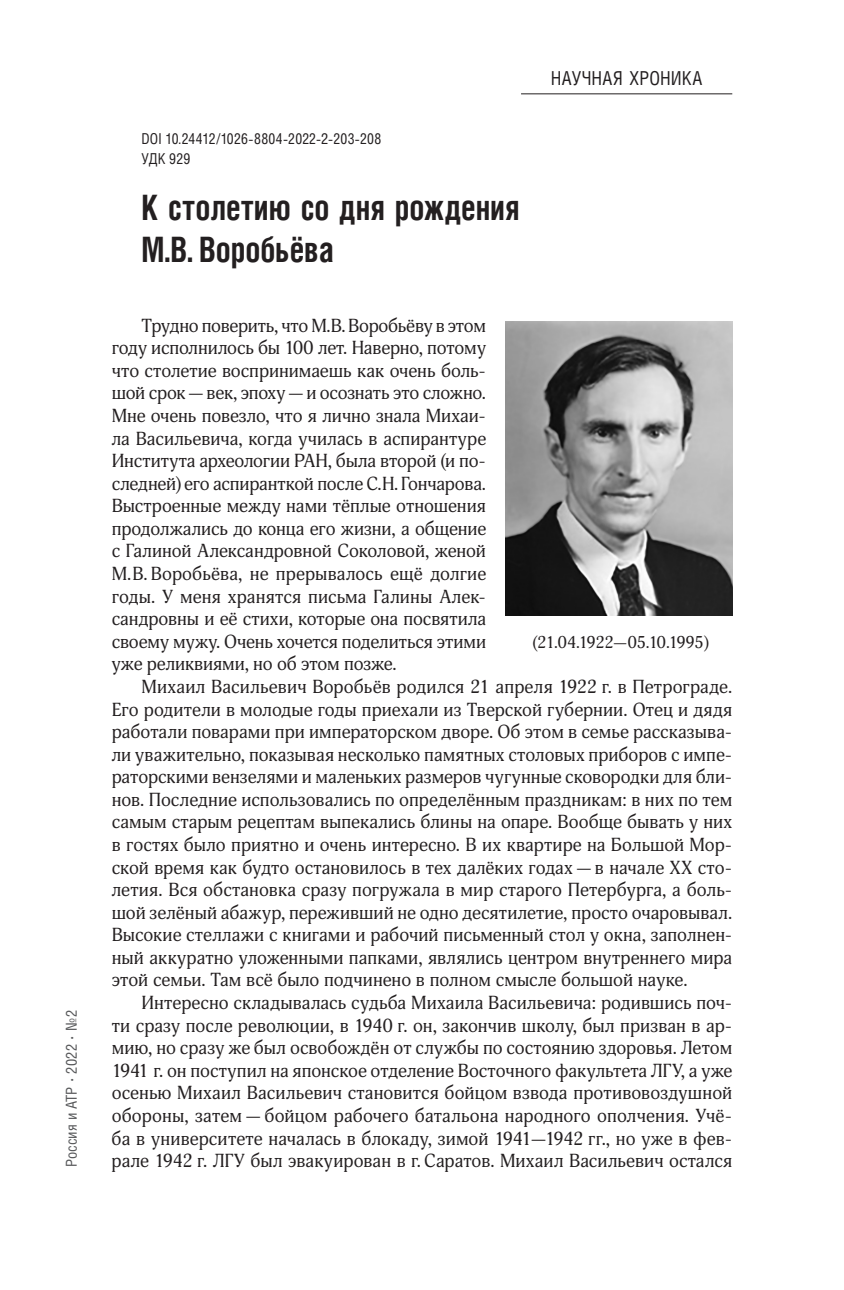
<style>
.page{position:relative;width:844px;height:1290px;background:#fff}
.page>*{position:absolute;margin:0;border:0;box-sizing:border-box;transform-origin:0 0}
.t1{font:700 35px/42px "Helios Cond C";color:#231f20;scale:.9 1}
.t2{font:19.25px "Helios Cond C";letter-spacing:.005em;color:#231f20;scale:.95 1}
.t3{font:18.55px/22.6px "Adonis C";color:#231f20;text-align:justify}
.t4{font:16.8px "Adonis C";letter-spacing:-.03em;color:#231f20}
.t5{font:15.05px/19.6px "Helios Cond C";letter-spacing:.015em;color:#231f20;scale:.95 1}
.t6{font:15.05px "Helios Cond C";letter-spacing:.005em;color:#57585a}
.s1{font-family:"Cambria";font-size:15.58px}
</style>
<div class="page">
<hr style="left:521px;top:93px;width:211px;height:1px;background:#231f20">
<img style="left:505px;top:321px;width:227px;height:294px">
<p class="t6" style="left:62px;top:1167px;width:159px;rotate:-90deg">Россия и АТР <span class="s1">·</span> 2022 <span class="s1">·</span> №2</p>
<p class="t5" style="left:141px;top:129px;width:254px">DOI 10.24412/1026-8804-2022-2-203-208<br>УДК 929</p>
<h1 class="t1" style="left:141px;top:186px;width:421px">К столетию со дня рождения<br>М.В. Воробьёва</h1>
<p class="t2" style="left:550px;top:66px;width:161px">НАУЧНАЯ ХРОНИКА</p>
<p class="t3" style="left:112px;top:314px;width:376px;text-indent:30px">Трудно поверить, что М.В.Воробьёву в этом году исполнилось бы 100 лет. Наверно, потому что столетие воспринимаешь как очень боль&shy;шой срок— век, эпоху— и осознать это сложно.<br>Мне очень повезло, что я лично знала Михаи&shy;ла Васильевича, когда училась в аспирантуре Института археологии РАН, была второй (и по&shy;следней) его аспиранткой после С.Н. Гончарова.<br>Выстроенные между нами тёплые отношения продолжались до конца его жизни, а общение с Галиной Александровной Соколовой, женой М.В. Воробьёва, не прерывалось ещё долгие годы. У меня хранятся письма Галины Алек&shy;сандровны и её стихи, которые она посвятила своему мужу. Очень хочется поделиться этими уже реликвиями, но об этом позже.</p>
<p class="t3" style="left:112px;top:675px;width:622px;text-indent:30px">Михаил Васильевич Воробьёв родился 21 апреля 1922 г. в Петрограде.<br>Его родители в молодые годы приехали из Тверской губернии. Отец и дядя работали поварами при императорском дворе. Об этом в семье рассказыва&shy;ли уважительно, показывая несколько памятных столовых приборов с импе&shy;раторскими вензелями и маленьких размеров чугунные сковородки для бли&shy;нов. Последние использовались по определённым праздникам: в них по тем самым старым рецептам выпекались блины на опаре. Вообще бывать у них в гостях было приятно и очень интересно. В их квартире на Большой Мор&shy;ской время как будто остановилось в тех далёких годах — в начале XX сто&shy;летия. Вся обстановка сразу погружала в мир старого Петербурга, а боль&shy;шой зелёный абажур, переживший не одно десятилетие, просто очаровывал.<br>Высокие стеллажи с книгами и рабочий письменный стол у окна, заполнен&shy;ный аккуратно уложенными папками, являлись центром внутреннего мира этой семьи. Там всё было подчинено в полном смысле большой науке.</p>
<p class="t3" style="left:112px;top:991px;width:622px;text-indent:30px">Интересно складывалась судьба Михаила Васильевича: родившись поч&shy;ти сразу после революции, в 1940 г. он, закончив школу, был призван в ар&shy;мию, но сразу же был освобождён от службы по состоянию здоровья. Летом 1941 г. он поступил на японское отделение Восточного факультета ЛГУ, а уже осенью Михаил Васильевич становится бойцом взвода противовоздушной обороны, затем — бойцом рабочего батальона народного ополчения. Учё&shy;ба в университете началась в блокаду, зимой 1941—1942 гг., но уже в фев&shy;рале 1942 г. ЛГУ был эвакуирован в г. Саратов. Михаил Васильевич остался</p>
<p class="t4" style="left:532px;top:633px;width:177px">(21.04.1922—05.10.1995)</p>
</div>
